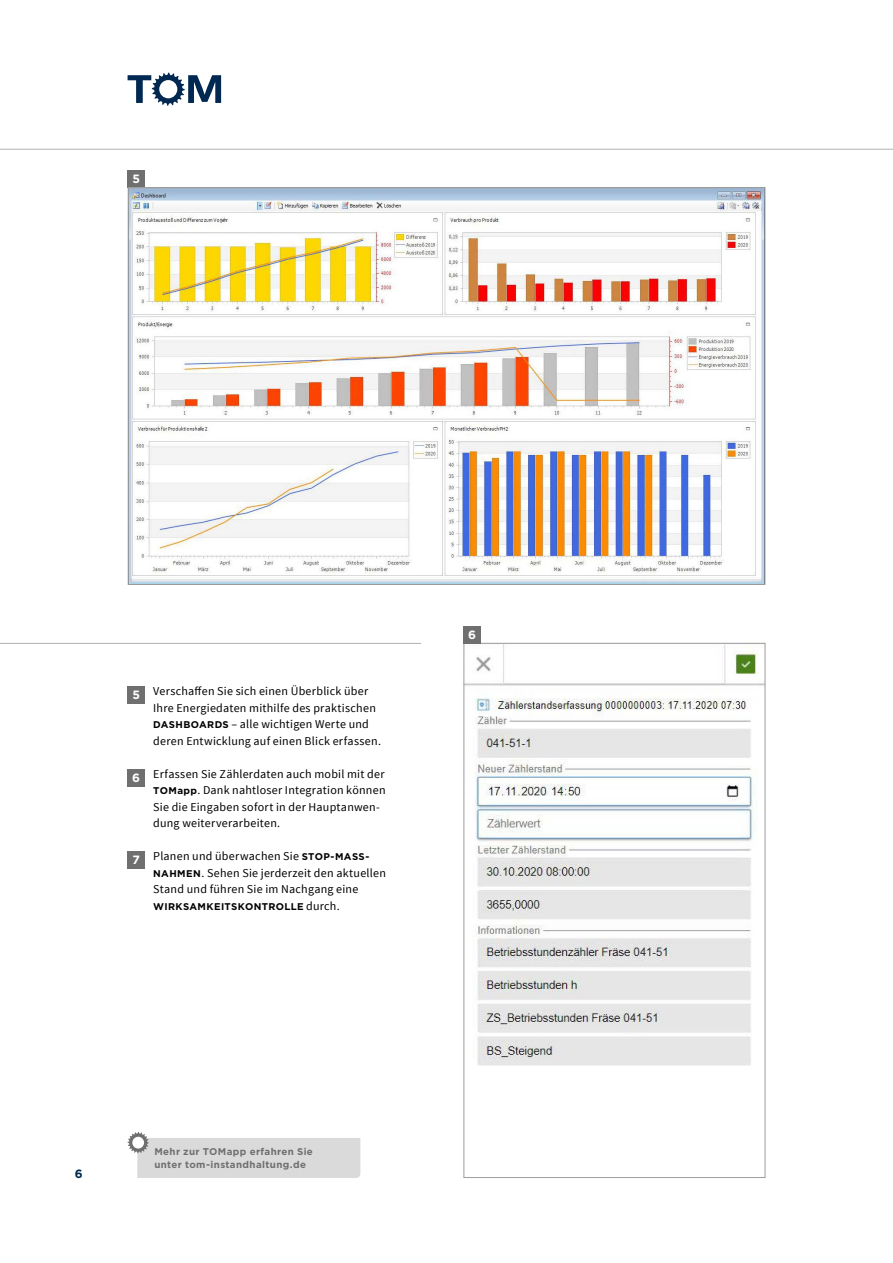
<style>
.page{position:relative;width:893px;height:1263px;background:#fff}
.page>*{position:absolute;margin:0;border:0;box-sizing:border-box;transform-origin:0 0}
.t1{font:12px/16.5px "Source Sans Pro";letter-spacing:.02em;color:#000}
.t2{font:700 12px "Gotham";color:#fff}
.t3{font:700 12px "Gotham";color:#002851}
.t4{font:700 9.75px/13.5px "Gotham";letter-spacing:.04em;color:#706f6f}
.t5{font:700 9.75px "Gotham";letter-spacing:.035em;color:#000}
.s1{font-family:"Gotham";font-weight:700;font-size:9.75px}
.s2{font-family:"Source Sans Pro";font-weight:400;font-size:12px}
</style>
<div class="page">
<svg style="left:128px;top:73px;width:93px;height:33px"></svg>
<hr style="left:0;top:149px;width:893px;height:1px;background:#b3b2b2">
<hr style="left:0;top:643px;width:421px;height:1px;background:#b3b2b2">
<div style="left:128px;top:170px;width:17px;height:17px;background:#706f6f"></div>
<img style="left:130px;top:189px;width:633px;height:394px">
<img style="left:466px;top:645px;width:297px;height:421px">
<div style="left:464px;top:643px;width:301px;height:535px;border:1px solid #9d9d9c"></div>
<div style="left:128px;top:686px;width:17px;height:17px;background:#706f6f"></div>
<div style="left:128px;top:769px;width:17px;height:17px;background:#706f6f"></div>
<div style="left:128px;top:851px;width:17px;height:17px;background:#706f6f"></div>
<div style="left:464px;top:626px;width:17px;height:17px;background:#706f6f"></div>
<svg style="left:128px;top:1132px;width:232px;height:46px"></svg>
<p class="t2" style="left:132px;top:172px;width:9px">5</p>
<p class="t2" style="left:132px;top:688px;width:9px">5</p>
<p class="t2" style="left:132px;top:771px;width:9px">6</p>
<p class="t2" style="left:133px;top:853px;width:9px">7</p>
<p class="t1" style="left:153px;top:683px;width:229px">Verschaffen Sie sich einen Überblick über Ihre Energiedaten mithilfe des praktischen <span class="s1">DASHBOARDS</span> – alle wichtigen Werte und deren Entwicklung auf einen Blick erfassen.</p>
<p class="t1" style="left:153px;top:766px;width:234px">Erfassen Sie Zählerdaten auch mobil mit der <span class="s1">TOMapp</span>. Dank nahtloser Integration können Sie die Eingaben sofort in der Hauptanwen&shy;dung weiterverarbeiten.</p>
<p class="t1" style="left:153px;top:848px;width:234px">Planen und überwachen Sie <span class="s1">STOP-MASS-<br>NAHMEN</span>. Sehen Sie jerderzeit den aktuellen<br>Stand und führen Sie im Nachgang eine</p>
<p class="t5" style="left:153px;top:901px;width:188px">WIRKSAMKEITSKONTROLLE <span class="s2">durch.</span></p>
<p class="t2" style="left:468px;top:628px;width:9px">6</p>
<p class="t3" style="left:75px;top:1167px;width:9px">6</p>
<p class="t4" style="left:154px;top:1144px;width:160px">Mehr zur TOMapp erfahren Sie unter tom-instandhaltung.de</p>
</div>
